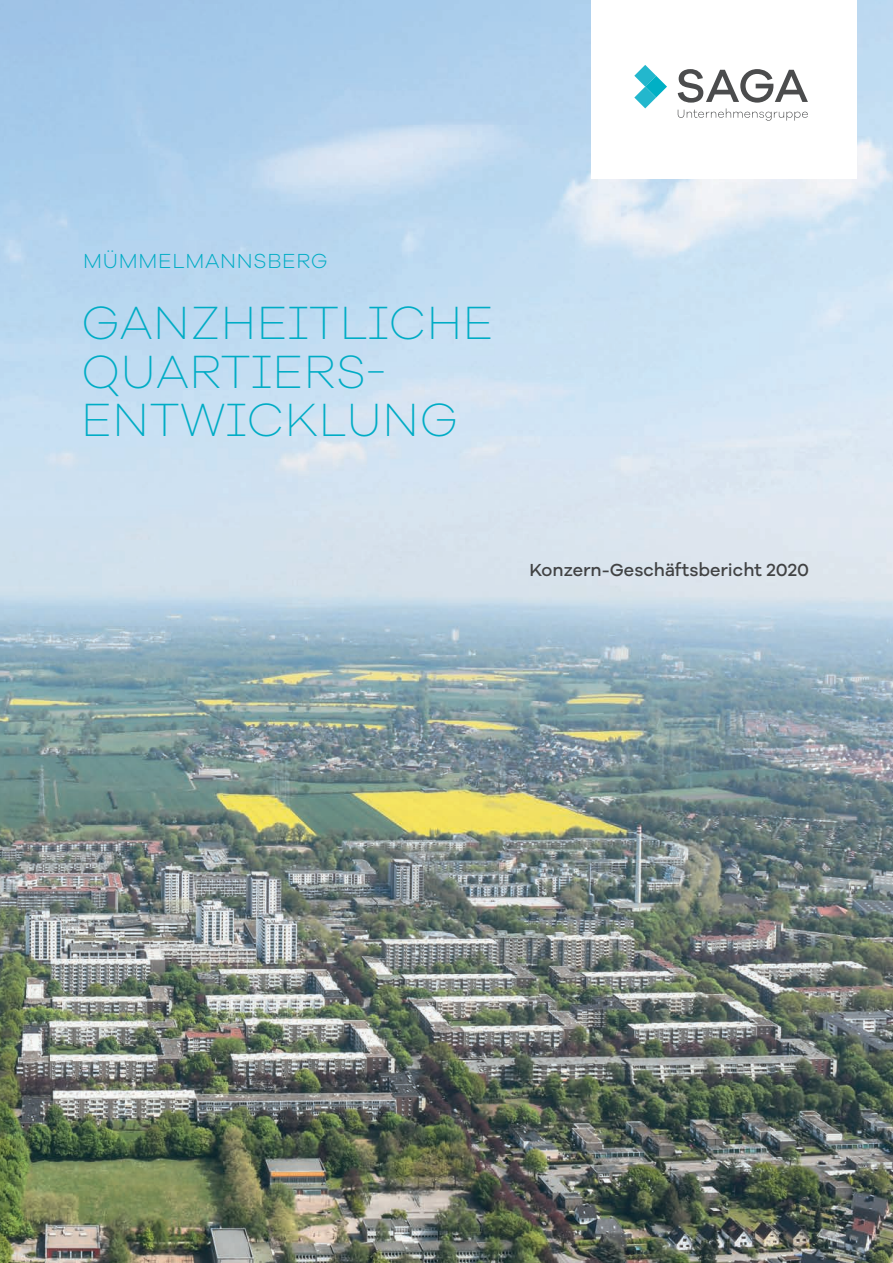
<style>
.page{position:relative;width:893px;height:1263px;background:#fff}
.page>*{position:absolute;margin:0;border:0;box-sizing:border-box;transform-origin:0 0}
.t1{font:200 48.15px/48.2px "Galano Grotesque Alt";letter-spacing:.01em;color:#00acc5}
.t2{font:300 21px "Galano Grotesque Alt";letter-spacing:.035em;color:#00acc5}
.t3{font:500 18px "Galano Grotesque Alt";color:#414243}
.t4{font:700 11.25px "Galano Grotesque Alt";color:#fff}
</style>
<div class="page">
<img style="left:0;top:0;width:893px;height:1263px">
<div style="left:591px;top:0;width:266px;height:179px;background:#fff"></div>
<svg style="left:634px;top:65px;width:33px;height:43px"></svg>
<svg style="left:678px;top:69px;width:130px;height:52px"></svg>
<p class="t2" style="left:83px;top:247px;width:246px">MÜMMELMANNSBERG</p>
<p class="t1" style="left:81px;top:298px;width:414px">GANZHEITLICHE<br>QUARTIERS-<br>ENTWICKLUNG</p>
<p class="t3" style="left:529px;top:558px;width:281px">Konzern-Geschäftsbericht 2020</p>
<p class="t4" style="left:601px;top:928px;width:7px">..</p>
</div>
